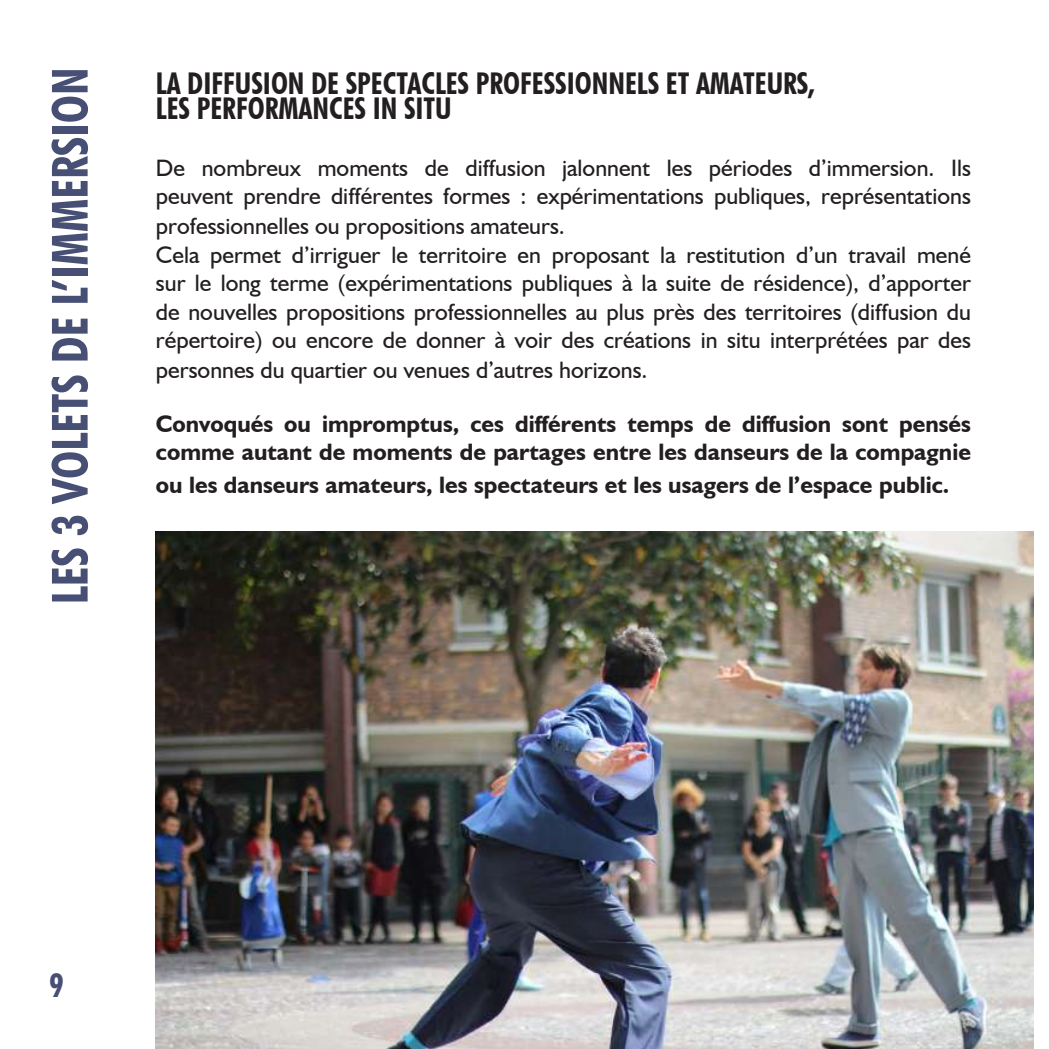
<style>
.page{position:relative;width:1049px;height:1049px;background:#fff}
.page>*{position:absolute;margin:0;border:0;box-sizing:border-box;transform-origin:0 0}
.t1{font:700 condensed 50px "Futura BT";color:#474f74}
.t2{font:700 condensed 32.5px "Futura BT";color:#474f74}
.t3{font:700 condensed 30px/25px "Futura BT";color:#231f20}
.t4{font:23.75px/29px "Humanist 521 BT";color:#231f20}
.t5{font:700 23.75px/28.5px "Humanist 521 BT";color:#231f20}
</style>
<div class="page">
<img style="left:156px;top:531px;width:877px;height:518px">
<h1 class="t1" style="left:39px;top:604px;width:538px;rotate:-90deg">LES 3 VOLETS DE L’IMMERSION</h1>
<p class="t3" style="left:156px;top:70px;width:660px">LA DIFFUSION DE SPECTACLES PROFESSIONNELS ET AMATEURS,<br>LES PERFORMANCES IN SITU</p>
<p class="t4" style="left:156px;top:153px;width:816px">De nombreux moments de diffusion jalonnent les périodes d’immersion. Ils peuvent prendre différentes formes : expérimentations publiques, représentations professionnelles ou propositions amateurs.<br>Cela permet d’irriguer le territoire en proposant la restitution d’un travail mené sur le long terme (expérimentations publiques à la suite de résidence), d’apporter de nouvelles propositions professionnelles au plus près des territoires (diffusion du répertoire) ou encore de donner à voir des créations in situ interprétées par des personnes du quartier ou venues d’autres horizons.</p>
<p class="t5" style="left:156px;top:409px;width:816px">Convoqués ou impromptus, ces différents temps de diffusion sont pensés comme autant de moments de partages entre les danseurs de la compagnie</p>
<p class="t5" style="left:156px;top:470px;width:795px">ou les danseurs amateurs, les spectateurs et les usagers de l’espace public.</p>
<h2 class="t2" style="left:50px;top:965px;width:16px">9</h2>
</div>
